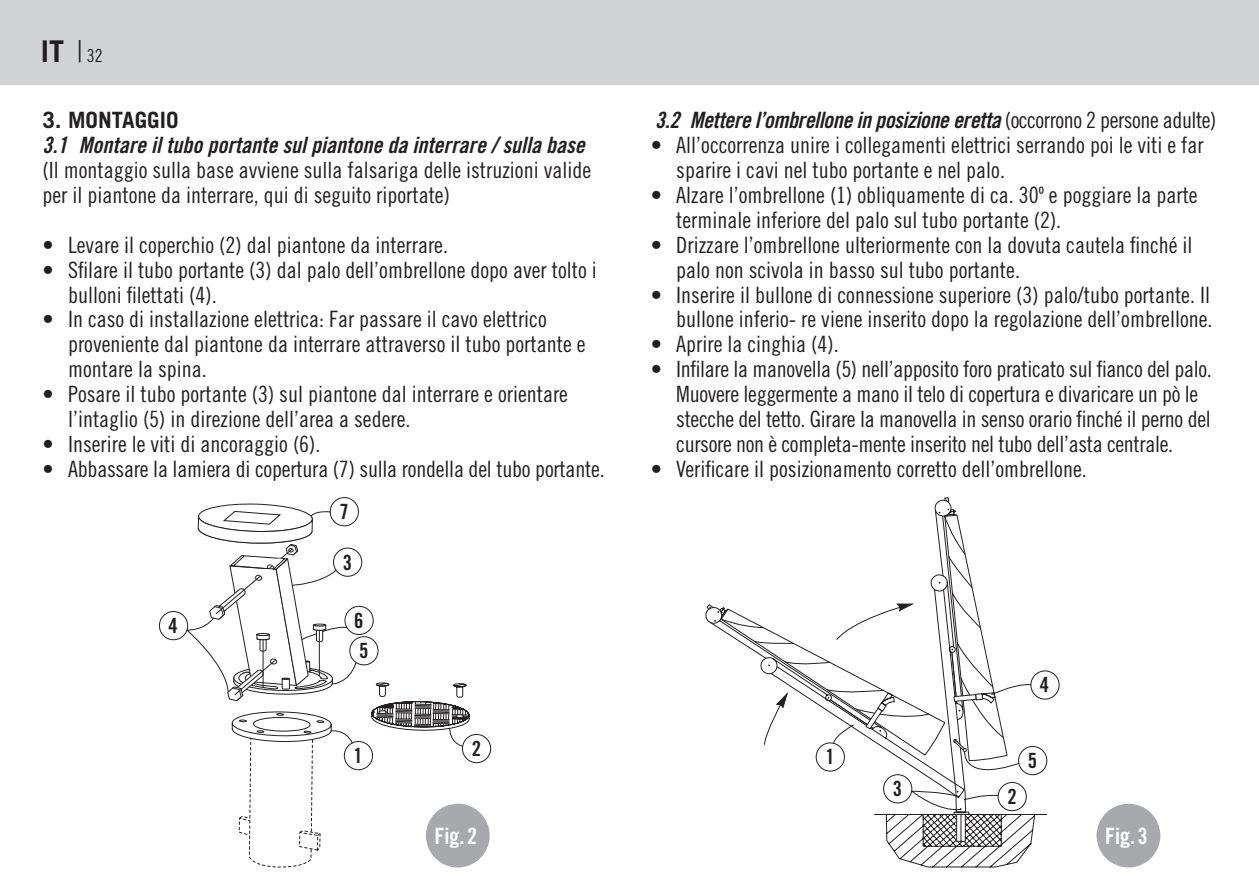
<style>
.page{position:relative;width:1259px;height:893px;background:#fff}
.page>*{position:absolute;margin:0;border:0;box-sizing:border-box;transform-origin:0 0}
.t1{font:700 30px "Trade Gothic";color:#231f20}
.copy_ohne_einzug{font:22.5px/24.9px "Trade Gothic Cond Eighteen";color:#231f20}
.copy_ohne_einzug-2{font:22.5px "Trade Gothic Bold Cond Twenty Obl";letter-spacing:-.02em;color:#231f20}
.copy_ohne_einzug-3{font:22.5px "Trade Gothic Bold Cond Twenty Obl";color:#231f20}
.copy_ohne_einzug-4{font:700 22.5px "Trade Gothic";color:#231f20}
.copy_ohne_einzug-5{font:22.5px "Trade Gothic Bold Cond Twenty";color:#fff}
.t2{font:21px "Trade Gothic Bold Cond Twenty";color:#231f20}
.t3{font:18px "Trade Gothic Cond Eighteen";color:#231f20}
.s1{font-family:"Trade Gothic";font-weight:300;font-size:30px}
.s2{font-family:"Trade Gothic Cond Eighteen"}
</style>
<div class="page">
<div style="left:0;top:0;width:1259px;height:85px;background:#d1d2d4"></div>
<svg style="left:159px;top:497px;width:311px;height:370px"></svg>
<div style="left:344px;top:741px;width:29px;height:29px;border:1px solid #231f20;border-radius:50%"></div>
<div style="left:462px;top:734px;width:29px;height:29px;border:1px solid #231f20;border-radius:50%"></div>
<div style="left:333px;top:548px;width:29px;height:29px;border:1px solid #231f20;border-radius:50%"></div>
<div style="left:330px;top:497px;width:29px;height:29px;border:1px solid #231f20;border-radius:50%"></div>
<div style="left:349px;top:636px;width:29px;height:29px;border:1px solid #231f20;border-radius:50%"></div>
<div style="left:344px;top:606px;width:30px;height:29px;border:1px solid #231f20;border-radius:50%"></div>
<svg style="left:887px;top:672px;width:160px;height:195px"></svg>
<svg style="left:705px;top:612px;width:272px;height:187px"></svg>
<svg style="left:763px;top:752px;width:203px;height:90px"></svg>
<svg style="left:706px;top:497px;width:298px;height:255px"></svg>
<div style="left:1030px;top:670px;width:29px;height:30px;border:1px solid #231f20;border-radius:50%"></div>
<div style="left:815px;top:742px;width:30px;height:29px;border:1px solid #231f20;border-radius:50%"></div>
<div style="left:997px;top:782px;width:29px;height:29px;border:1px solid #231f20;border-radius:50%"></div>
<div style="left:1018px;top:746px;width:29px;height:29px;border:1px solid #231f20;border-radius:50%"></div>
<div style="left:883px;top:774px;width:29px;height:29px;border:1px solid #231f20;border-radius:50%"></div>
<div style="left:426px;top:804px;width:64px;height:63px;background:#a8a9ad;border-radius:50%"></div>
<div style="left:1096px;top:804px;width:64px;height:63px;background:#a8a9ad;border-radius:50%"></div>
<p class="t1" style="left:41px;top:33px;width:25px">IT</p>
<p class="t3" style="left:77px;top:45px;width:28px"><span class="s1">|</span>32</p>
<p class="copy_ohne_einzug-4" style="left:43px;top:106px;width:137px">3. MONTAGGIO</p>
<p class="copy_ohne_einzug-3" style="left:43px;top:131px;width:544px">3.1 Montare il tubo portante sul piantone da interrare / sulla base</p>
<p class="copy_ohne_einzug" style="left:43px;top:157px;width:550px">(Il montaggio sulla base avviene sulla falsariga delle istruzioni valide per il piantone da interrare, qui di seguito riportate)</p>
<p class="copy_ohne_einzug" style="left:43px;top:232px;width:407px">• Levare il coperchio (2) dal piantone da interrare.</p>
<p class="copy_ohne_einzug" style="left:68px;top:257px;width:530px;text-indent:-26px">• Sfilare il tubo portante (3) dal palo dell’ombrellone dopo aver tolto i bulloni filettati (4).</p>
<p class="copy_ohne_einzug" style="left:68px;top:307px;width:519px;text-indent:-26px">• In caso di installazione elettrica: Far passare il cavo elettrico proveniente dal piantone da interrare attraverso il tubo portante e montare la spina.</p>
<p class="copy_ohne_einzug" style="left:68px;top:381px;width:501px;text-indent:-26px">• Posare il tubo portante (3) sul piantone dal interrare e orientare l’intaglio (5) in direzione dell’area a sedere.</p>
<p class="copy_ohne_einzug" style="left:43px;top:431px;width:279px">• Inserire le viti di ancoraggio (6).</p>
<p class="copy_ohne_einzug" style="left:43px;top:456px;width:564px">• Abbassare la lamiera di copertura (7) sulla rondella del tubo portante.</p>
<p class="t2" style="left:339px;top:499px;width:11px">7</p>
<p class="t2" style="left:168px;top:613px;width:11px">4</p>
<p class="t2" style="left:343px;top:549px;width:11px">3</p>
<p class="t2" style="left:354px;top:608px;width:11px">6</p>
<p class="t2" style="left:359px;top:638px;width:11px">5</p>
<p class="t2" style="left:353px;top:743px;width:11px">1</p>
<p class="t2" style="left:472px;top:736px;width:11px">2</p>
<p class="copy_ohne_einzug-2" style="left:655px;top:106px;width:563px">3.2 Mettere l’ombrellone in posizione eretta <span class="s2">(occorrono 2 persone adulte)</span></p>
<p class="copy_ohne_einzug" style="left:676px;top:132px;width:529px;text-indent:-26px">• All’occorrenza unire i collegamenti elettrici serrando poi le viti e far sparire i cavi nel tubo portante e nel palo.</p>
<p class="copy_ohne_einzug" style="left:676px;top:182px;width:523px;text-indent:-26px">• Alzare l’ombrellone (1) obliquamente di ca. 30º e poggiare la parte terminale inferiore del palo sul tubo portante (2).</p>
<p class="copy_ohne_einzug" style="left:676px;top:232px;width:518px;text-indent:-26px">• Drizzare l’ombrellone ulteriormente con la dovuta cautela finché il palo non scivola in basso sul tubo portante.</p>
<p class="copy_ohne_einzug" style="left:651px;top:282px;width:563px;text-align:right">• Inserire il bullone di connessione superiore (3) palo/tubo portante. Il bullone inferio- re viene inserito dopo la regolazione dell’ombrellone.</p>
<p class="copy_ohne_einzug" style="left:651px;top:332px;width:189px">• Aprire la cinghia (4).</p>
<p class="copy_ohne_einzug" style="left:676px;top:356px;width:537px;text-indent:-26px">• Infilare la manovella (5) nell’apposito foro praticato sul fianco del palo.<br>Muovere leggermente a mano il telo di copertura e divaricare un pò le stecche del tetto. Girare la manovella in senso orario finché il perno del cursore non è completa-mente inserito nel tubo dell’asta centrale.</p>
<p class="copy_ohne_einzug" style="left:651px;top:456px;width:437px">• Verificare il posizionamento corretto dell’ombrellone.</p>
<p class="t2" style="left:825px;top:744px;width:11px">1</p>
<p class="t2" style="left:893px;top:776px;width:11px">3</p>
<p class="t2" style="left:1039px;top:672px;width:11px">4</p>
<p class="t2" style="left:1007px;top:784px;width:11px">2</p>
<p class="t2" style="left:1028px;top:748px;width:11px">5</p>
<p class="copy_ohne_einzug-5" style="left:434px;top:822px;width:44px">Fig. 2</p>
<p class="copy_ohne_einzug-5" style="left:1105px;top:822px;width:44px">Fig. 3</p>
</div>
